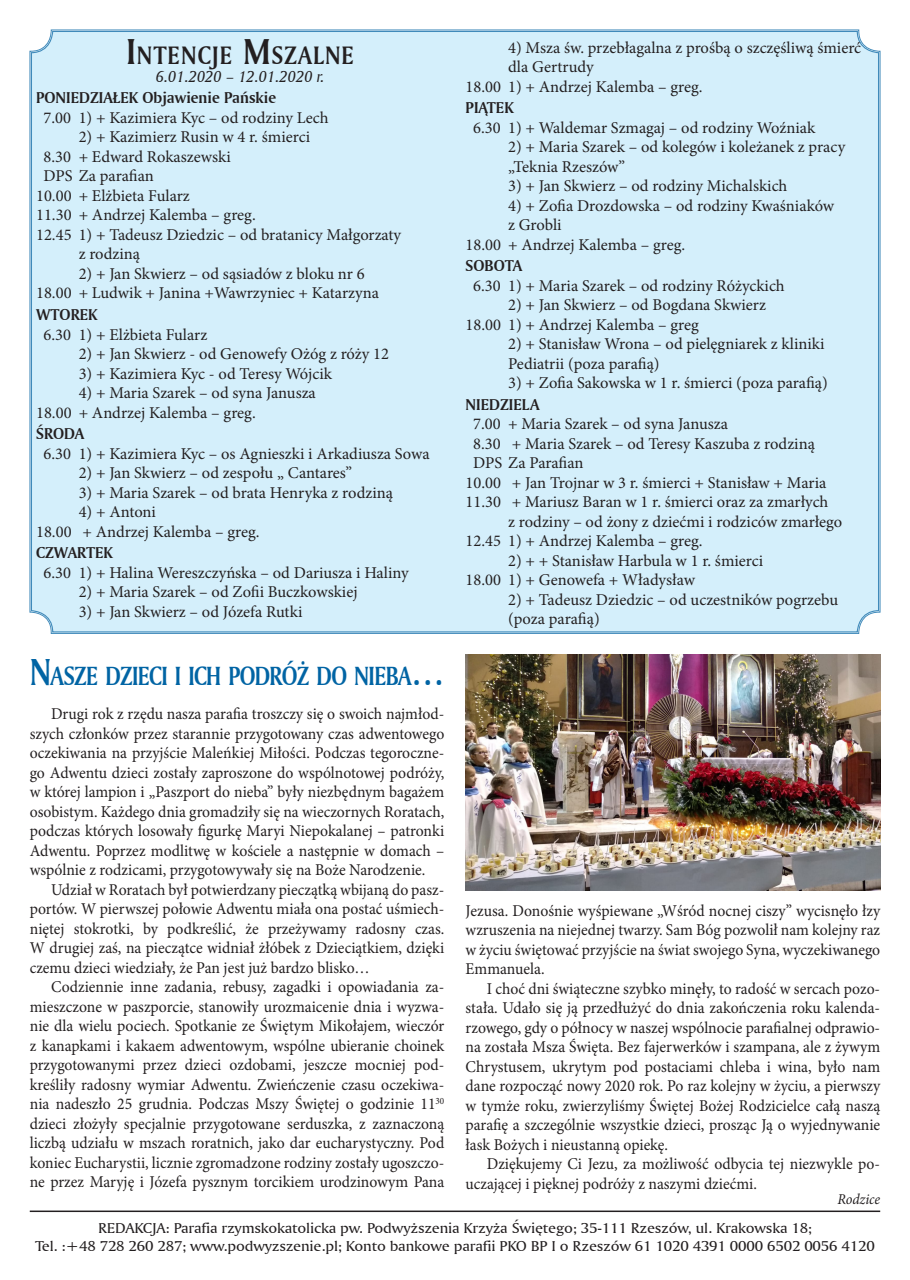
<style>
.page{position:relative;width:910px;height:1280px;background:#fff}
.page>*{position:absolute;margin:0;border:0;box-sizing:border-box;transform-origin:0 0}
.Tytul{font:27.75px "Amerigo L2 Bold A";letter-spacing:-.03em;color:#0164a4;scale:.85 1}
.t1{font:26.55px "Amerigo L2 Bold A";letter-spacing:.045em;color:#231f20;scale:.91 1}
.tekst{font:16.5px/19.5px "Minion Pro";color:#231f20;text-align:justify;scale:.95 1}
.ogłoszenia{font:16.5px/19.5px "Minion Pro";color:#231f20}
.Intencja_dien{font:16.5px "Amerigo L2 Bold A";color:#231f20}
.t2{font:16.5px "Amerigo L2 Italic A";color:#231f20}
.t3{font:15px "Amerigo L2 Roman A";letter-spacing:-.01em;color:#231f20;scale:1.1 1}
.tekst-2{font:italic 15px "Minion Pro";letter-spacing:-.01em;color:#231f20;scale:.95 1}
.s1{font-size:37.95px}
.s2{font-family:"Minion Pro";font-style:italic}
.s3{font-size:39.6px}
</style>
<div class="page">
<div style="left:30px;top:30px;width:850px;height:604px;background:#d4effb"></div>
<hr style="left:30px;top:1210px;width:850px;height:2px;background:#231f20">
<img style="left:466px;top:654px;width:414px;height:237px">
<p class="t1" style="left:127px;top:40px;width:251px"><span class="s1">I</span>NTENCJE <span class="s1">M</span>SZALNE</p>
<p class="t2" style="left:156px;top:67px;width:170px">6.01.2020 <span class="s2">–</span> 12.01.2020 r.</p>
<p class="Intencja_dien" style="left:36px;top:88px;width:242px">PONIEDZIAŁEK Objawienie Pańskie</p>
<p class="ogłoszenia" style="left:44px;top:108px;width:286px">7.00 1) + Kazimiera Kyc – od rodziny Lech</p>
<p class="ogłoszenia" style="left:79px;top:127px;width:233px">2) + Kazimierz Rusin w 4 r. śmierci</p>
<p class="ogłoszenia" style="left:44px;top:147px;width:189px">8.30 + Edward Rokaszewski</p>
<p class="ogłoszenia" style="left:44px;top:166px;width:112px">DPS Za parafian</p>
<p class="ogłoszenia" style="left:36px;top:186px;width:155px">10.00 + Elżbieta Fularz</p>
<p class="ogłoszenia" style="left:36px;top:205px;width:221px">11.30 + Andrzej Kalemba – greg.</p>
<p class="ogłoszenia" style="left:79px;top:225px;width:324px;text-indent:-43px">12.45 1) + Tadeusz Dziedzic – od bratanicy Małgorzaty z rodziną</p>
<p class="ogłoszenia" style="left:79px;top:264px;width:288px">2) + Jan Skwierz – od sąsiadów z bloku nr 6</p>
<p class="ogłoszenia" style="left:36px;top:283px;width:344px">18.00 + Ludwik + Janina +Wawrzyniec + Katarzyna</p>
<p class="Intencja_dien" style="left:36px;top:305px;width:63px">WTOREK</p>
<p class="ogłoszenia" style="left:44px;top:325px;width:165px">6.30 1) + Elżbieta Fularz</p>
<p class="ogłoszenia" style="left:79px;top:344px;width:312px">2) + Jan Skwierz - od Genowefy Ożóg z róży 12</p>
<p class="ogłoszenia" style="left:79px;top:364px;width:255px">3) + Kazimiera Kyc - od Teresy Wójcik</p>
<p class="ogłoszenia" style="left:79px;top:383px;width:239px">4) + Maria Szarek – od syna Janusza</p>
<p class="ogłoszenia" style="left:36px;top:403px;width:221px">18.00 + Andrzej Kalemba – greg.</p>
<p class="Intencja_dien" style="left:36px;top:424px;width:50px">ŚRODA</p>
<p class="ogłoszenia" style="left:44px;top:444px;width:388px">6.30 1) + Kazimiera Kyc – os Agnieszki i Arkadiusza Sowa</p>
<p class="ogłoszenia" style="left:79px;top:463px;width:275px">2) + Jan Skwierz – od zespołu „ Cantares”</p>
<p class="ogłoszenia" style="left:79px;top:483px;width:316px">3) + Maria Szarek – od brata Henryka z rodziną</p>
<p class="ogłoszenia" style="left:79px;top:502px;width:79px">4) + Antoni</p>
<p class="ogłoszenia" style="left:36px;top:522px;width:225px">18.00 + Andrzej Kalemba – greg.</p>
<p class="Intencja_dien" style="left:36px;top:543px;width:78px">CZWARTEK</p>
<p class="ogłoszenia" style="left:44px;top:563px;width:367px">6.30 1) + Halina Wereszczyńska – od Dariusza i Haliny</p>
<p class="ogłoszenia" style="left:79px;top:582px;width:280px">2) + Maria Szarek – od Zofii Buczkowskiej</p>
<p class="ogłoszenia" style="left:79px;top:602px;width:225px">3) + Jan Skwierz – od Józefa Rutki</p>
<p class="Tytul" style="left:30px;top:659px;width:489px"><span class="s3">N</span>ASZE DZIECI I ICH PODRÓŻ DO NIEBA<span class="s3">…</span></p>
<p class="tekst" style="left:30px;top:704px;width:438px;text-indent:21px">Drugi rok z rzędu nasza parafia troszczy się o swoich najmłod&shy;szych członków przez starannie przygotowany czas adwentowego oczekiwania na przyjście Maleńkiej Miłości. Podczas tegoroczne&shy;go Adwentu dzieci zostały zaproszone do wspólnotowej podróży, w której lampion i „Paszport do nieba” były niezbędnym bagażem osobistym. Każdego dnia gromadziły się na wieczornych Roratach, podczas których losowały figurkę Maryi Niepokalanej – patronki Adwentu. Poprzez modlitwę w kościele a następnie w domach – wspólnie z rodzicami, przygotowywały się na Boże Narodzenie.</p>
<p class="tekst" style="left:30px;top:879px;width:438px;text-indent:21px">Udział w Roratach był potwierdzany pieczątką wbijaną do pasz&shy;portów. W pierwszej połowie Adwentu miała ona postać uśmiech&shy;niętej stokrotki, by podkreślić, że przeżywamy radosny czas.<br>W drugiej zaś, na pieczątce widniał żłóbek z Dzieciątkiem, dzięki czemu dzieci wiedziały, że Pan jest już bardzo blisko…</p>
<p class="tekst" style="left:30px;top:977px;width:438px;text-indent:21px">Codziennie inne zadania, rebusy, zagadki i opowiadania za&shy;mieszczone w paszporcie, stanowiły urozmaicenie dnia i wyzwa&shy;nie dla wielu pociech. Spotkanie ze Świętym Mikołajem, wieczór z kanapkami i kakaem adwentowym, wspólne ubieranie choinek przygotowanymi przez dzieci ozdobami, jeszcze mocniej pod&shy;kreśliły radosny wymiar Adwentu. Zwieńczenie czasu oczekiwa&shy;nia nadeszło 25 grudnia. Podczas Mszy Świętej o godzinie 11<sup>30 </sup>dzieci złożyły specjalnie przygotowane serduszka, z zaznaczoną liczbą udziału w mszach roratnich, jako dar eucharystyczny. Pod koniec Eucharystii, licznie zgromadzone rodziny zostały ugoszczo&shy;ne przez Maryję i Józefa pysznym torcikiem urodzinowym Pana</p>
<p class="ogłoszenia" style="left:508px;top:38px;width:355px">4) Msza św. przebłagalna z prośbą o szczęśliwą śmierć dla Gertrudy</p>
<p class="ogłoszenia" style="left:466px;top:77px;width:239px">18.00 1) + Andrzej Kalemba – greg.</p>
<p class="Intencja_dien" style="left:466px;top:98px;width:50px">PIĄTEK</p>
<p class="ogłoszenia" style="left:473px;top:118px;width:344px">6.30 1) + Waldemar Szmagaj – od rodziny Woźniak</p>
<p class="ogłoszenia" style="left:508px;top:137px;width:339px">2) + Maria Szarek – od kolegów i koleżanek z pracy „Teknia Rzeszów”</p>
<p class="ogłoszenia" style="left:508px;top:176px;width:281px">3) + Jan Skwierz – od rodziny Michalskich</p>
<p class="ogłoszenia" style="left:508px;top:196px;width:328px">4) + Zofia Drozdowska – od rodziny Kwaśniaków z Grobli</p>
<p class="ogłoszenia" style="left:466px;top:235px;width:221px">18.00 + Andrzej Kalemba – greg.</p>
<p class="Intencja_dien" style="left:466px;top:256px;width:58px">SOBOTA</p>
<p class="ogłoszenia" style="left:473px;top:276px;width:313px">6.30 1) + Maria Szarek – od rodziny Różyckich</p>
<p class="ogłoszenia" style="left:508px;top:295px;width:259px">2) + Jan Skwierz – od Bogdana Skwierz</p>
<p class="ogłoszenia" style="left:466px;top:315px;width:235px">18.00 1) + Andrzej Kalemba – greg</p>
<p class="ogłoszenia" style="left:508px;top:334px;width:318px">2) + Stanisław Wrona – od pielęgniarek z kliniki<br>Pediatrii (poza parafią)</p>
<p class="ogłoszenia" style="left:508px;top:373px;width:321px">3) + Zofia Sakowska w 1 r. śmierci (poza parafią)</p>
<p class="Intencja_dien" style="left:466px;top:395px;width:76px">NIEDZIELA</p>
<p class="ogłoszenia" style="left:473px;top:414px;width:256px">7.00 + Maria Szarek – od syna Janusza</p>
<p class="ogłoszenia" style="left:473px;top:434px;width:343px">8.30 + Maria Szarek – od Teresy Kaszuba z rodziną</p>
<p class="ogłoszenia" style="left:473px;top:453px;width:112px">DPS Za Parafian</p>
<p class="ogłoszenia" style="left:466px;top:473px;width:362px">10.00 + Jan Trojnar w 3 r. śmierci + Stanisław + Maria</p>
<p class="ogłoszenia" style="left:508px;top:492px;width:336px;text-indent:-43px">11.30 + Mariusz Baran w 1 r. śmierci oraz za zmarłych<br>z rodziny – od żony z dziećmi i rodziców zmarłego</p>
<p class="ogłoszenia" style="left:466px;top:531px;width:239px">12.45 1) + Andrzej Kalemba – greg.</p>
<p class="ogłoszenia" style="left:508px;top:551px;width:257px">2) + + Stanisław Harbula w 1 r. śmierci</p>
<p class="ogłoszenia" style="left:466px;top:570px;width:231px">18.00 1) + Genowefa + Władysław</p>
<p class="ogłoszenia" style="left:508px;top:590px;width:331px">2) + Tadeusz Dziedzic – od uczestników pogrzebu (poza parafią)</p>
<p class="tekst" style="left:466px;top:901px;width:438px">Jezusa. Donośnie wyśpiewane „Wśród nocnej ciszy” wycisnęło łzy wzruszenia na niejednej twarzy. Sam Bóg pozwolił nam kolejny raz w życiu świętować przyjście na świat swojego Syna, wyczekiwanego Emmanuela.</p>
<p class="tekst" style="left:466px;top:979px;width:438px;text-indent:21px">I choć dni świąteczne szybko minęły, to radość w sercach pozo&shy;stała. Udało się ją przedłużyć do dnia zakończenia roku kalenda&shy;rzowego, gdy o północy w naszej wspólnocie parafialnej odprawio&shy;na została Msza Święta. Bez fajerwerków i szampana, ale z żywym Chrystusem, ukrytym pod postaciami chleba i wina, było nam dane rozpocząć nowy 2020 rok. Po raz kolejny w życiu, a pierwszy w tymże roku, zwierzyliśmy Świętej Bożej Rodzicielce całą naszą parafię a szczególnie wszystkie dzieci, prosząc Ją o wyjednywanie łask Bożych i nieustanną opiekę.</p>
<p class="tekst" style="left:466px;top:1154px;width:438px;text-indent:21px">Dziękujemy Ci Jezu, za możliwość odbycia tej niezwykle po&shy;uczającej i pięknej podróży z naszymi dziećmi.</p>
<p class="tekst-2" style="left:837px;top:1188px;width:47px">Rodzice</p>
<p class="t3" style="left:98px;top:1219px;width:651px">REDAKCJA: Parafia rzymskokatolicka pw. Podwyższenia Krzyża Świętego; 35-111 Rzeszów, ul. Krakowska 18;</p>
<p class="t3" style="left:35px;top:1237px;width:765px">Tel. :+48 728 260 287; www.podwyzszenie.pl; Konto bankowe parafii PKO BP I o Rzeszów 61 1020 4391 0000 6502 0056 4120</p>
</div>
